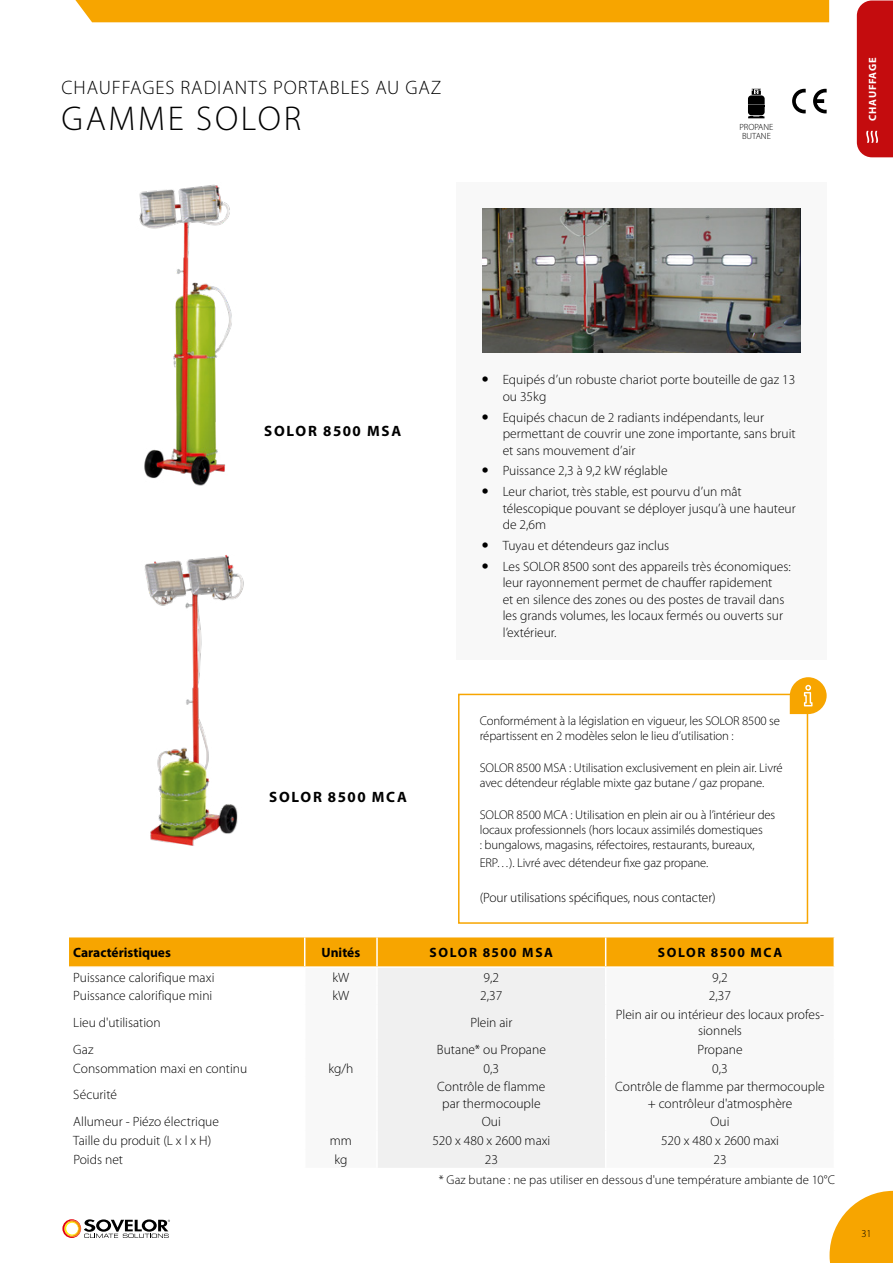
<style>
.page{position:relative;width:893px;height:1263px;background:#fff}
.page>*{position:absolute;margin:0;border:0;box-sizing:border-box;transform-origin:0 0}
.t1{font:300 34.5px "Myriad Pro";letter-spacing:.08em;color:#000}
.t2{font:300 19.5px "Myriad Pro";letter-spacing:.05em;color:#000}
.t3{font:700 15px "Myriad Pro";letter-spacing:.12em;color:#000}
.t4{font:300 13.5px/16.5px "Myriad Pro";color:#000}
.t5{font:700 13.5px "Myriad Pro";letter-spacing:.12em;color:#000}
.t6{font:700 13.5px "Myriad Pro";letter-spacing:.01em;color:#000}
.t7{font:300 12.75px/15px "Myriad Pro";letter-spacing:-.01em;color:#000}
.t8{font:700 10.5px "Myriad Pro";letter-spacing:.07em;color:#fff}
.t9{font:300 10.5px "Myriad Pro";color:#000}
.t10{font:300 9px/9px "Myriad Pro";color:#000}
</style>
<div class="page">
<svg style="left:829px;top:1191px;width:64px;height:72px"></svg>
<div style="left:857px;top:1px;width:36px;height:156px;background:#c40c0e"></div>
<svg style="left:62px;top:1219px;width:108px;height:19px"></svg>
<div style="left:456px;top:182px;width:371px;height:478px;background:#f8f8f8"></div>
<img style="left:482px;top:208px;width:319px;height:145px">
<div style="left:378px;top:1004px;width:227px;height:164px;background:#f0f0f0"></div>
<svg style="left:69px;top:937px;width:766px;height:67px"></svg>
<hr style="left:69px;top:966px;width:236px;height:2px;background:#fff">
<hr style="left:305px;top:966px;width:72px;height:2px;background:#fff">
<hr style="left:377px;top:966px;width:229px;height:2px;background:#fff">
<hr style="left:606px;top:966px;width:229px;height:2px;background:#fff">
<img style="left:139px;top:184px;width:93px;height:302px">
<svg style="left:792px;top:89px;width:14px;height:24px"></svg>
<svg style="left:813px;top:89px;width:14px;height:24px"></svg>
<svg style="left:748px;top:89px;width:17px;height:29px"></svg>
<div style="left:458px;top:694px;width:350px;height:230px;border:2px solid #f7a500"></div>
<svg style="left:790px;top:677px;width:37px;height:37px"></svg>
<img style="left:144px;top:555px;width:100px;height:291px">
<div style="left:75px;top:0;width:754px;height:22px;background:#f7a500"></div>
<h2 class="t2" style="left:61px;top:76px;width:381px">CHAUFFAGES RADIANTS PORTABLES AU GAZ</h2>
<h1 class="t1" style="left:62px;top:98px;width:241px">GAMME SOLOR</h1>
<p class="t10" style="left:739px;top:123px;width:36px">PROPANE<br>BUTANE</p>
<p class="t8" style="left:866px;top:121px;width:64px;rotate:-90deg">CHAUFFAGE</p>
<p class="t3" style="left:264px;top:421px;width:139px">SOLOR 8500 MSA</p>
<p class="t4" style="left:503px;top:371px;width:294px">Equipés d’un robuste chariot porte bouteille de gaz 13 ou 35kg</p>
<p class="t4" style="left:503px;top:409px;width:295px">Equipés chacun de 2 radiants indépendants, leur permettant de couvrir une zone importante, sans bruit et sans mouvement d’air</p>
<p class="t4" style="left:503px;top:460px;width:240px;line-height:20.7px">Puissance 2,3 à 9,2 kW réglable<br>Leur chariot, très stable, est pourvu d’un mât</p>
<p class="t4" style="left:503px;top:500px;width:294px">télescopique pouvant se déployer jusqu’à une hauteur de 2,6m</p>
<p class="t4" style="left:503px;top:535px;width:290px;line-height:20.7px">Tuyau et détendeurs gaz inclus<br>Les SOLOR 8500 sont des appareils très économiques:</p>
<p class="t4" style="left:503px;top:574px;width:283px">leur rayonnement permet de chauffer rapidement et en silence des zones ou des postes de travail dans les grands volumes, les locaux fermés ou ouverts sur l’extérieur.</p>
<p class="t3" style="left:269px;top:787px;width:139px">SOLOR 8500 MCA</p>
<p class="t7" style="left:480px;top:713px;width:302px">Conformément à la législation en vigueur, les SOLOR 8500 se répartissent en 2 modèles selon le lieu d’utilisation :</p>
<p class="t7" style="left:480px;top:760px;width:304px">SOLOR 8500 MSA : Utilisation exclusivement en plein air. Livré avec détendeur réglable mixte gaz butane / gaz propane.</p>
<p class="t7" style="left:480px;top:807px;width:297px">SOLOR 8500 MCA : Utilisation en plein air ou à l’intérieur des locaux professionnels (hors locaux assimilés domestiques<br>: bungalows, magasins, réfectoires, restaurants, bureaux,</p>
<p class="t7" style="left:480px;top:855px;width:230px">ERP…). Livré avec détendeur fixe gaz propane.</p>
<p class="t4" style="left:480px;top:889px;width:237px">(Pour utilisations spécifiques, nous contacter)</p>
<p class="t6" style="left:73px;top:944px;width:99px">Caractéristiques</p>
<p class="t6" style="left:321px;top:944px;width:40px">Unités</p>
<p class="t5" style="left:430px;top:944px;width:125px">SOLOR 8500 MSA</p>
<p class="t5" style="left:658px;top:944px;width:126px">SOLOR 8500 MCA</p>
<p class="t4" style="left:73px;top:969px;width:143px">Puissance calorifique maxi</p>
<p class="t4" style="left:332px;top:969px;width:18px">kW</p>
<p class="t4" style="left:484px;top:969px;width:17px">9,2</p>
<p class="t4" style="left:712px;top:969px;width:17px">9,2</p>
<p class="t4" style="left:73px;top:987px;width:141px">Puissance calorifique mini</p>
<p class="t4" style="left:332px;top:987px;width:18px">kW</p>
<p class="t4" style="left:480px;top:987px;width:24px">2,37</p>
<p class="t4" style="left:709px;top:987px;width:24px">2,37</p>
<p class="t4" style="left:73px;top:1014px;width:89px">Lieu d'utilisation</p>
<p class="t4" style="left:470px;top:1014px;width:44px">Plein air</p>
<p class="t4" style="left:616px;top:1006px;width:210px;text-align:center">Plein air ou intérieur des locaux profes&shy;sionnels</p>
<p class="t4" style="left:73px;top:1041px;width:22px">Gaz</p>
<p class="t4" style="left:437px;top:1041px;width:110px">Butane* ou Propane</p>
<p class="t4" style="left:697px;top:1041px;width:47px">Propane</p>
<p class="t4" style="left:73px;top:1060px;width:175px">Consommation maxi en continu</p>
<p class="t4" style="left:328px;top:1060px;width:27px">kg/h</p>
<p class="t4" style="left:484px;top:1060px;width:17px">0,3</p>
<p class="t4" style="left:712px;top:1060px;width:17px">0,3</p>
<p class="t4" style="left:73px;top:1086px;width:45px">Sécurité</p>
<p class="t4" style="left:437px;top:1078px;width:110px;text-align:center">Contrôle de flamme par thermocouple</p>
<p class="t4" style="left:615px;top:1078px;width:211px;text-align:center">Contrôle de flamme par thermocouple + contrôleur d'atmosphère</p>
<p class="t4" style="left:73px;top:1113px;width:147px">Allumeur - Piézo électrique</p>
<p class="t4" style="left:482px;top:1113px;width:21px">Oui</p>
<p class="t4" style="left:710px;top:1113px;width:21px">Oui</p>
<p class="t4" style="left:73px;top:1132px;width:139px">Taille du produit (L x l x H)</p>
<p class="t4" style="left:330px;top:1132px;width:24px">mm</p>
<p class="t4" style="left:432px;top:1132px;width:120px">520 x 480 x 2600 maxi</p>
<p class="t4" style="left:661px;top:1132px;width:120px">520 x 480 x 2600 maxi</p>
<p class="t4" style="left:73px;top:1151px;width:51px">Poids net</p>
<p class="t4" style="left:334px;top:1151px;width:15px">kg</p>
<p class="t4" style="left:485px;top:1151px;width:15px">23</p>
<p class="t4" style="left:713px;top:1151px;width:15px">23</p>
<p class="t7" style="left:439px;top:1172px;width:398px">* Gaz butane : ne pas utiliser en dessous d'une température ambiante de 10°C</p>
<p class="t9" style="left:861px;top:1227px;width:12px">31</p>
</div>
